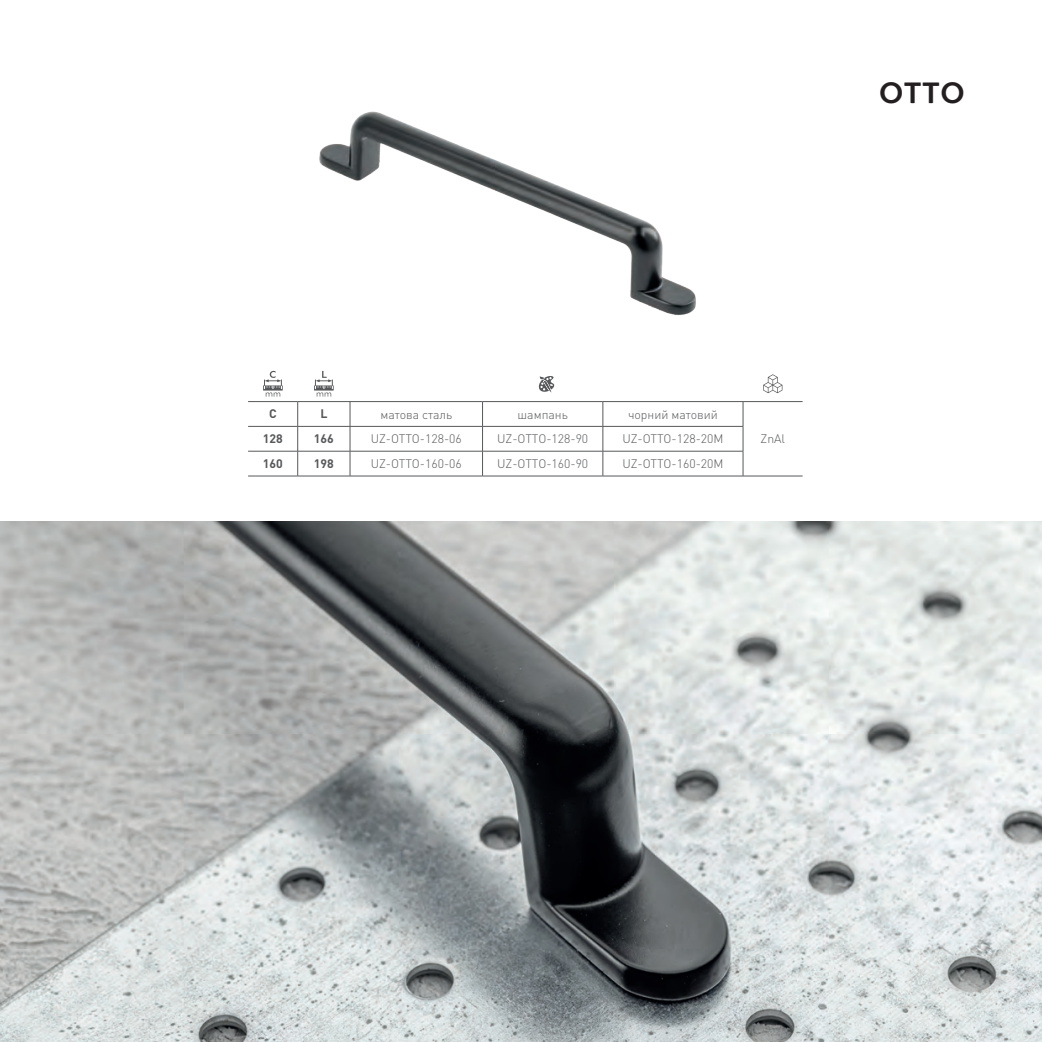
<style>
.page{position:relative;width:1042px;height:1042px;background:#fff}
.page>*{position:absolute;margin:0;border:0;box-sizing:border-box;transform-origin:0 0}
.t1{font:700 31.5px "Merel";color:#231f20}
.t2{font:300 12.25px "DIN Pro";color:#57585a}
.t3{font:700 12.25px "DIN Pro";color:#57585a}
</style>
<div class="page">
<img style="left:0;top:521px;width:1042px;height:521px">
<img style="left:319px;top:111px;width:377px;height:205px">
<hr style="left:248px;top:426px;width:50px;height:1px;background:#57585a">
<hr style="left:298px;top:426px;width:52px;height:1px;background:#57585a">
<hr style="left:248px;top:451px;width:50px;height:1px;background:#57585a">
<hr style="left:298px;top:451px;width:52px;height:1px;background:#57585a">
<hr style="left:350px;top:451px;width:132px;height:1px;background:#57585a">
<hr style="left:482px;top:451px;width:121px;height:1px;background:#57585a">
<svg style="left:482px;top:402px;width:1px;height:74px"></svg>
<hr style="left:603px;top:451px;width:140px;height:1px;background:#57585a">
<hr style="left:350px;top:476px;width:132px;height:1px;background:#57585a">
<hr style="left:482px;top:476px;width:121px;height:1px;background:#57585a">
<hr style="left:603px;top:476px;width:140px;height:1px;background:#57585a">
<hr style="left:248px;top:476px;width:50px;height:1px;background:#57585a">
<svg style="left:297px;top:402px;width:1px;height:74px"></svg>
<svg style="left:350px;top:402px;width:1px;height:74px"></svg>
<hr style="left:298px;top:476px;width:52px;height:1px;background:#57585a">
<hr style="left:743px;top:476px;width:59px;height:1px;background:#57585a">
<svg style="left:602px;top:402px;width:1px;height:74px"></svg>
<svg style="left:743px;top:402px;width:1px;height:74px"></svg>
<hr style="left:350px;top:426px;width:132px;height:1px;background:#57585a">
<hr style="left:482px;top:426px;width:121px;height:1px;background:#57585a">
<hr style="left:603px;top:426px;width:140px;height:1px;background:#57585a">
<hr style="left:743px;top:401px;width:59px;height:1px;background:#57585a">
<hr style="left:350px;top:401px;width:132px;height:1px;background:#57585a">
<hr style="left:482px;top:401px;width:121px;height:1px;background:#57585a">
<hr style="left:603px;top:401px;width:140px;height:1px;background:#57585a">
<hr style="left:248px;top:401px;width:50px;height:1px;background:#57585a">
<hr style="left:298px;top:401px;width:52px;height:1px;background:#57585a">
<svg style="left:263px;top:371px;width:20px;height:26px"></svg>
<svg style="left:314px;top:371px;width:20px;height:26px"></svg>
<svg style="left:538px;top:376px;width:16px;height:16px"></svg>
<svg style="left:763px;top:374px;width:19px;height:19px"></svg>
<h1 class="t1" style="left:879px;top:67px;width:88px">OTTO</h1>
<p class="t3" style="left:269px;top:404px;width:9px">C</p>
<p class="t3" style="left:320px;top:404px;width:9px">L</p>
<p class="t2" style="left:380px;top:405px;width:73px">матова сталь</p>
<p class="t2" style="left:517px;top:405px;width:52px">шампань</p>
<p class="t2" style="left:628px;top:405px;width:91px">чорний матовий</p>
<p class="t3" style="left:263px;top:428px;width:21px">128</p>
<p class="t3" style="left:314px;top:428px;width:21px">166</p>
<p class="t2" style="left:371px;top:429px;width:93px">UZ-OTTO-128-06</p>
<p class="t2" style="left:497px;top:429px;width:93px">UZ-OTTO-128-90</p>
<p class="t2" style="left:622px;top:429px;width:103px">UZ-OTTO-128-20M</p>
<p class="t2" style="left:760px;top:429px;width:26px">ZnAl</p>
<p class="t3" style="left:263px;top:453px;width:21px">160</p>
<p class="t3" style="left:314px;top:453px;width:21px">198</p>
<p class="t2" style="left:371px;top:454px;width:93px">UZ-OTTO-160-06</p>
<p class="t2" style="left:497px;top:454px;width:93px">UZ-OTTO-160-90</p>
<p class="t2" style="left:622px;top:454px;width:103px">UZ-OTTO-160-20M</p>
</div>
